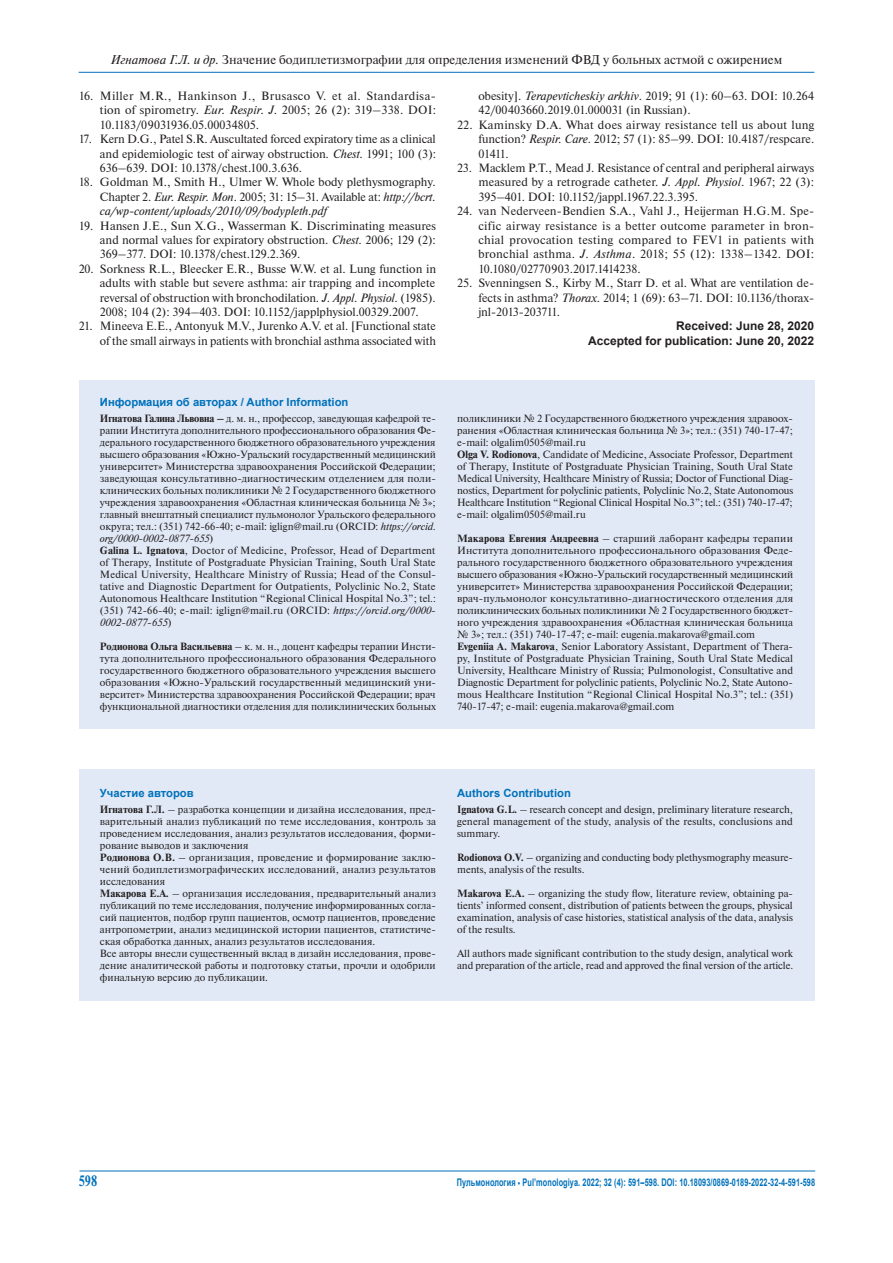
<style>
.page{position:relative;width:893px;height:1263px;background:#fff}
.page>*{position:absolute;margin:0;border:0;box-sizing:border-box;transform-origin:0 0}
.t1{font:700 15px "Newton";color:#0071bb;scale:.8 1}
.t2{font:12.75px "Newton";color:#231f20}
.t3{font:12px/14.4px "Newton";color:#231f20;text-align:justify}
.t4{font:700 12px/14.4px "Arial";color:#231f20;text-align:right}
.t5{font:700 11.25px "Arial";color:#0071bb}
.t6{font:10.5px/12px "Newton";color:#231f20}
.t7{font:700 10.5px "Arial";letter-spacing:.01em;color:#0071bb;scale:.7 1}
.s1{font-style:italic}
.s2{font-weight:700}
.s3{font-size:6px}
</style>
<div class="page">
<hr style="left:79px;top:72px;width:735px;height:1px;background:#0071bb">
<hr style="left:80px;top:1170px;width:735px;height:1px;background:#0071bb">
<div style="left:79px;top:381px;width:735px;height:348px;background:#e1e9f6"></div>
<div style="left:79px;top:769px;width:735px;height:232px;background:#e1e9f6"></div>
<p class="t2" style="left:111px;top:51px;width:673px"><span class="s1">Игнатова Г.Л. и др.</span> Значение бодиплетизмографии для определения изменений ФВД у больных астмой с ожирением</p>
<p class="t3" style="left:100px;top:88px;width:338px;text-indent:-21px">16. Miller M.R., Hankinson J., Brusasco V. et al. Standardisa&shy;tion of spirometry. <span class="s1">Eur. Respir. J.</span> 2005; 26 (2): 319–338. DOI:<br>10.1183/09031936.05.00034805.</p>
<p class="t3" style="left:100px;top:131px;width:338px;text-indent:-21px">17. Kern D.G., Patel S.R. Auscultated forced expiratory time as a clinical and epidemiologic test of airway obstruction<span class="s1">. Chest</span>. 1991; 100 (3):<br>636–639. DOI: 10.1378/chest.100.3.636.</p>
<p class="t3" style="left:100px;top:175px;width:337px;text-indent:-21px">18. Goldman M., Smith H., Ulmer W. Whole body plethysmography.<br>Chapter 2. <span class="s1">Eur. Respir. Mon</span>. 2005; 31: 15–31. Available at: <span class="s1">http://bcrt. ca/wp-content/uploads/2010/09/bodypleth.pdf</span></p>
<p class="t3" style="left:100px;top:218px;width:337px;text-indent:-21px">19. Hansen J.E., Sun X.G., Wasserman K. Discriminating measures and normal values for expiratory obstruction. <span class="s1">Chest.</span> 2006; 129 (2):<br>369–377. DOI: 10.1378/chest.129.2.369.</p>
<p class="t3" style="left:100px;top:261px;width:338px;text-indent:-21px">20. Sorkness R.L., Bleecker E.R., Busse W.W. et al. Lung function in adults with stable but severe asthma: air trapping and incomplete reversal of obstruction with bronchodilation. <span class="s1">J. Appl. Physiol</span>. (1985).<br>2008; 104 (2): 394–403. DOI: 10.1152/japplphysiol.00329.2007.</p>
<p class="t3" style="left:79px;top:319px;width:359px;text-align:right">21. Mineeva E.E., Antonyuk M.V., Jurenko A.V. et al. [Functional state of the small airways in patients with bronchial asthma associated with</p>
<p class="t3" style="left:478px;top:88px;width:337px">obesity]. <span class="s1">Terapevticheskiy arkhiv</span>. 2019; 91 (1): 60–63. DOI: 10.264<br>42/00403660.2019.01.000031 (in Russian).</p>
<p class="t3" style="left:478px;top:117px;width:338px;text-indent:-21px">22. Kaminsky D.A. What does airway resistance tell us about lung function? <span class="s1">Respir. Care</span>. 2012; 57 (1): 85–99. DOI: 10.4187/respcare.<br>01411.</p>
<p class="t3" style="left:478px;top:160px;width:337px;text-indent:-21px">23. Macklem P.T., Mead J. Resistance of central and peripheral airways measured by a retrograde catheter. <span class="s1">J. Appl. Physiol</span>. 1967; 22 (3):<br>395–401. DOI: 10.1152/jappl.1967.22.3.395.</p>
<p class="t3" style="left:478px;top:203px;width:337px;text-indent:-21px">24. van Nederveen-Bendien S.A., Vahl J., Heijerman H.G.M. Spe&shy;cific airway resistance is a better outcome parameter in bron&shy;chial provocation testing compared to FEV1 in patients with bronchial asthma. <span class="s1">J. Asthma</span>. 2018; 55 (12): 1338–1342. DOI:<br>10.1080/02770903.2017.1414238.</p>
<p class="t3" style="left:478px;top:275px;width:337px;text-indent:-21px">25. Svenningsen S., Kirby M., Starr D. et al. What are ventilation de&shy;fects in asthma? <span class="s1">Thorax</span>. 2014; 1 (69): 63–71. DOI: 10.1136/thorax&shy;jnl-2013-203711.</p>
<p class="t4" style="left:588px;top:319px;width:228px">Received: June 28, 2020<br>Accepted for publication: June 20, 2022</p>
<p class="t5" style="left:100px;top:394px;width:250px">Информация об авторах / Author Information</p>
<p class="t6" style="left:100px;top:412px;width:338px"><span class="s2">Игнатова Галина Львовна –</span> д. м. н., профессор, заведующая кафедрой те&shy;рапии Института дополнительного профессионального образования Фе&shy;дерального государственного бюджетного образовательного учреждения высшего образования «Южно-Уральский государственный медицинский университет» Министерства здравоохранения Российской Федерации; заведующая консультативно-диагностическим отделением для поли&shy;клинических больных поликлиники № 2 Государственного бюджетного учреждения здравоохранения «Областная клиническая больница № 3»; главный внештатный специалист пульмонолог Уральского федерального округа; тел.: (351) 742-66-40; e-mail: iglign@mail.ru (ORCID: <span class="s1">https://orcid. org/0000-0002-0877-655</span>)<br><span class="s2">Galina L. Ignatova</span>, Doctor of Medicine, Professor, Head of Department of Therapy, Institute of Postgraduate Physician Training, South Ural State Medical University, Healthcare Ministry of Russia; Head of the Consul&shy;tative and Diagnostic Department for Outpatients, Polyclinic No.2, State Autonomous Healthcare Institution “Regional Clinical Hospital No.3”; tel.: (351) 742-66-40; e-mail: iglign@mail.ru (ORCID: <span class="s1">https://orcid.org/0000- 0002-0877-655</span>)</p>
<p class="t6" style="left:100px;top:640px;width:338px;text-align:justify"><span class="s2">Родионова Ольга Васильевна</span> – к. м. н., доцент кафедры терапии Инсти&shy;тута дополнительного профессионального образования Федерального государственного бюджетного образовательного учреждения высшего образования «Южно-Уральский государственный медицинский уни&shy;верситет» Министерства здравоохранения Российской Федерации; врач функциональной диагностики отделения для поликлинических больных</p>
<p class="t6" style="left:457px;top:412px;width:338px">поликлиники № 2 Государственного бюджетного учреждения здравоох&shy;ранения «Областная клиническая больница № 3»; тел.: (351) 740-17-47; e-mail: olgalim0505@mail.ru<br><span class="s2">Olga V. Rodionova</span>, Candidate of Medicine, Associate Professor, Department of Therapy, Institute of Postgraduate Physician Training, South Ural State Medical University, Healthcare Ministry of Russia; Doctor оf Functional Diag&shy;nostics, Department for polyclinic patients, Polyclinic No.2, State Autonomous Healthcare Institution “Regional Clinical Hospital No.3”; tel.: (351) 740-17-47; e-mail: olgalim0505@mail.ru</p>
<p class="t6" style="left:457px;top:532px;width:338px"><span class="s2">Макарова Евгения Андреевна</span> – старший лаборант кафедры терапии Института дополнительного профессионального образования Феде&shy;рального государственного бюджетного образовательного учреждения высшего образования «Южно-Уральский государственный медицинский университет» Министерства здравоохранения Российской Федерации; врач-пульмонолог консультативно-диагностического отделения для поликлинических больных поликлиники № 2 Государственного бюджет&shy;ного учреждения здравоохранения «Областная клиническая больница № 3»; тел.: (351) 740-17-47; e-mail: eugenia.makarova@gmail.com <span class="s2">Evgeniia A. Makarova</span>, Senior Laboratory Assistant, Department of Thera&shy;py, Institute of Postgraduate Physician Training, South Ural State Medical University, Healthcare Ministry of Russia; Pulmonologist, Сonsultative and Diagnostic Department for polyclinic patients, Polyclinic No.2, State Autono&shy;mous Healthcare Institution “Regional Clinical Hospital No.3”; tel.: (351)<br>740-17-47; e-mail: eugenia.makarova@gmail.com</p>
<p class="t5" style="left:100px;top:786px;width:95px">Участие авторов</p>
<p class="t6" style="left:100px;top:803px;width:338px"><span class="s2">Игнатова Г.Л.</span> – разработка концепции и дизайна исследования, пред&shy;варительный анализ публикаций по теме исследования, контроль за проведением исследования, анализ результатов исследования, форми&shy;рование выводов и заключения<br><span class="s2">Родионова О.В.</span> – организация, проведение и формирование заклю&shy;чений бодиплетизмографических исследований, анализ результатов исследования<br><span class="s2">Макарова Е.А.</span> – организация исследования, предварительный анализ публикаций по теме исследования, получение информированных согла&shy;сий пациентов, подбор групп пациентов, осмотр пациентов, проведение антропометрии, анализ медицинской истории пациентов, статистиче&shy;ская обработка данных, анализ результатов исследования.<br>Все авторы внесли существенный вклад в дизайн исследования, прове&shy;дение аналитической работы и подготовку статьи, прочли и одобрили финальную версию до публикации.</p>
<p class="t5" style="left:457px;top:786px;width:115px">Authors Contribution</p>
<p class="t6" style="left:457px;top:803px;width:337px;text-align:justify"><span class="s2">Ignatova G.L.</span> – research concept and design, preliminary literature research, general management of the study, analysis of the results, conclusions and summary.</p>
<p class="t6" style="left:457px;top:851px;width:337px"><span class="s2">Rodionova O.V.</span> – organizing and conducting body plethysmography measure&shy;ments, analysis of the results.</p>
<p class="t6" style="left:457px;top:887px;width:337px;text-align:justify"><span class="s2">Makarova E.A.</span> – organizing the study flow, literature review, obtaining pa&shy;tients’ informed consent, distribution of patients between the groups, physical examination, analysis of case histories, statistical analysis of the data, analysis of the results.</p>
<p class="t6" style="left:457px;top:947px;width:338px">All authors made significant contribution to the study design, analytical work and preparation of the article, read and approved the final version of the article.</p>
<h1 class="t1" style="left:79px;top:1172px;width:25px">598</h1>
<p class="t7" style="left:457px;top:1176px;width:513px">Пульмонология <span class="s3">●</span> Pul’monologiya. 2022; 32 (4): 591–598. DOI: 10.18093/0869-0189-2022-32-4-591-598</p>
</div>
